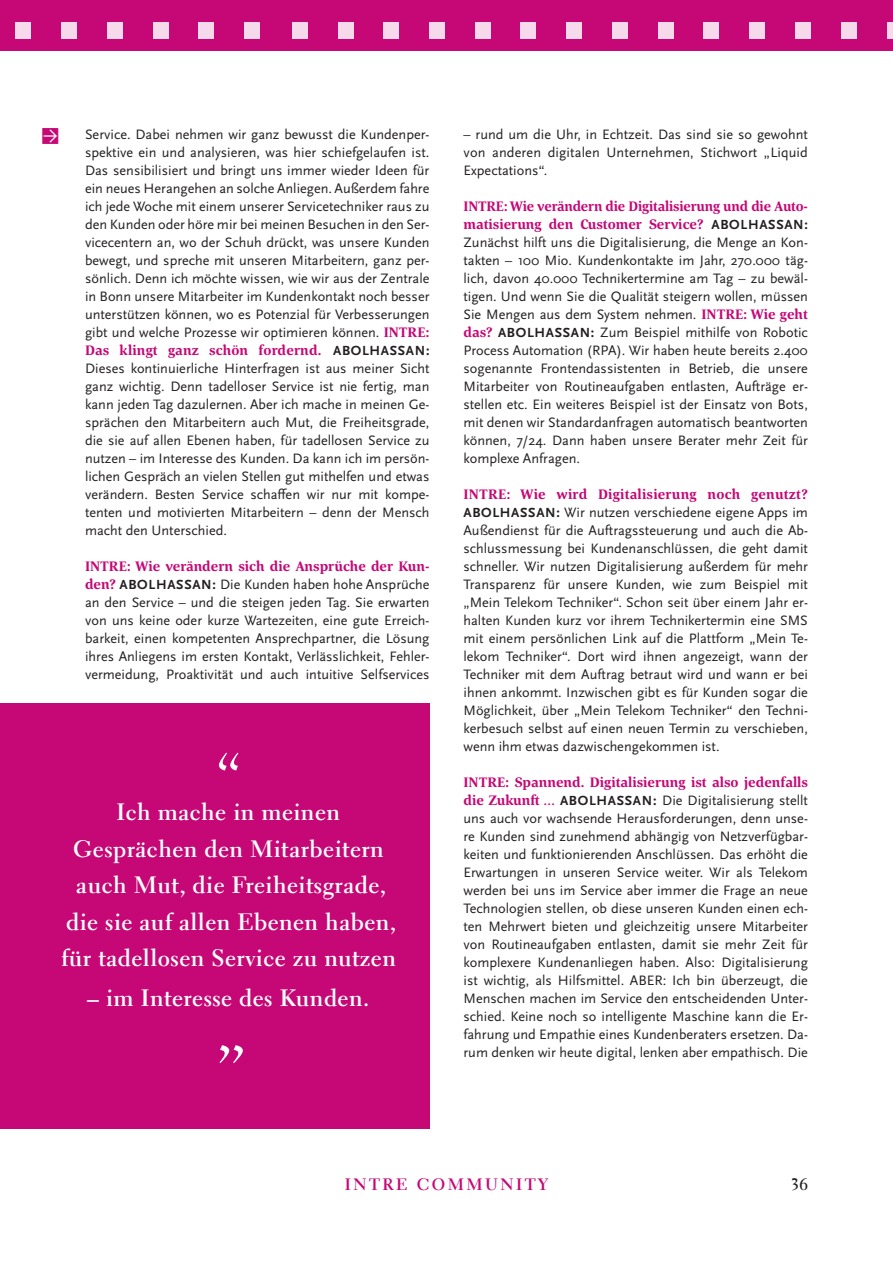
<style>
.page{position:relative;width:893px;height:1263px;background:#fff}
.page>*{position:absolute;margin:0;border:0;box-sizing:border-box;transform-origin:0 0}
.t1{font:700 23.7px/36.3px "Electra LT Std";letter-spacing:.02em;color:#fff;text-align:center}
.Story___Fließtext{font:18px "Arrow Dynamic";color:#c50876}
.photo___titel{font:700 16.5px "Electra LT Std";letter-spacing:.15em;color:#c50876}
.Pagina{font:700 16.5px "Electra LT Std";color:#231f20}
.Story___Fließtext-2{font:14.25px/18px "Scala Sans Pro";color:#231f20;text-align:justify}
.s1{font-family:"Corda";font-weight:700;color:#c50876}
.s2{font-weight:700;font-size:13.8px}
</style>
<div class="page">
<div style="left:0;top:704px;width:429px;height:425px;background:#c50876"></div>
<div style="left:0;top:0;width:893px;height:50px;background:#c50876"></div>
<div style="left:292px;top:22px;width:16px;height:16px;background:#f6d9ea"></div>
<div style="left:338px;top:22px;width:15px;height:16px;background:#f6d9ea"></div>
<div style="left:384px;top:22px;width:15px;height:16px;background:#f6d9ea"></div>
<div style="left:429px;top:22px;width:16px;height:16px;background:#f6d9ea"></div>
<div style="left:475px;top:22px;width:15px;height:16px;background:#f6d9ea"></div>
<div style="left:521px;top:22px;width:15px;height:16px;background:#f6d9ea"></div>
<div style="left:566px;top:22px;width:16px;height:16px;background:#f6d9ea"></div>
<div style="left:612px;top:22px;width:15px;height:16px;background:#f6d9ea"></div>
<div style="left:658px;top:22px;width:15px;height:16px;background:#f6d9ea"></div>
<div style="left:704px;top:22px;width:15px;height:16px;background:#f6d9ea"></div>
<div style="left:749px;top:22px;width:16px;height:16px;background:#f6d9ea"></div>
<div style="left:795px;top:22px;width:15px;height:16px;background:#f6d9ea"></div>
<div style="left:841px;top:22px;width:16px;height:16px;background:#f6d9ea"></div>
<div style="left:887px;top:22px;width:6px;height:16px;background:#f6d9ea"></div>
<div style="left:16px;top:22px;width:15px;height:16px;background:#f6d9ea"></div>
<div style="left:61px;top:22px;width:16px;height:16px;background:#f6d9ea"></div>
<div style="left:107px;top:22px;width:16px;height:16px;background:#f6d9ea"></div>
<div style="left:153px;top:22px;width:15px;height:16px;background:#f6d9ea"></div>
<div style="left:199px;top:22px;width:15px;height:16px;background:#f6d9ea"></div>
<div style="left:244px;top:22px;width:16px;height:16px;background:#f6d9ea"></div>
<svg style="left:219px;top:753px;width:19px;height:17px"></svg>
<svg style="left:219px;top:1045px;width:24px;height:18px"></svg>
<p class="Story___Fließtext" style="left:41px;top:127px;width:19px">‹</p>
<p class="Story___Fließtext-2" style="left:85px;top:125px;width:346px">Service. Dabei nehmen wir ganz bewusst die Kundenper&shy;spektive ein und analysieren, was hier schiefgelaufen ist.<br>Das sensibilisiert und bringt uns immer wieder Ideen für ein neues Herangehen an solche Anliegen. Außerdem fahre ich jede Woche mit einem unserer Servicetechniker raus zu den Kunden oder höre mir bei meinen Besuchen in den Ser&shy;vicecentern an, wo der Schuh drückt, was unsere Kunden bewegt, und spreche mit unseren Mitarbeitern, ganz per&shy;sönlich. Denn ich möchte wissen, wie wir aus der Zentrale in Bonn unsere Mitarbeiter im Kundenkontakt noch besser unterstützen können, wo es Potenzial für Verbesserungen gibt und welche Prozesse wir optimieren können. <span class="s1">INTRE:<br>Das klingt ganz schön fordernd.</span> <span class="s2">ABOLHASSAN:<br></span>Dieses kontinuierliche Hinterfragen ist aus meiner Sicht ganz wichtig. Denn tadelloser Service ist nie fertig, man kann jeden Tag dazulernen. Aber ich mache in meinen Ge&shy;sprächen den Mitarbeitern auch Mut, die Freiheitsgrade, die sie auf allen Ebenen haben, für tadellosen Service zu nutzen – im Interesse des Kunden. Da kann ich im persön&shy;lichen Gespräch an vielen Stellen gut mithelfen und etwas verändern. Besten Service schaffen wir nur mit kompe&shy;tenten und motivierten Mitarbeitern – denn der Mensch macht den Unterschied.</p>
<p class="Story___Fließtext-2" style="left:85px;top:557px;width:346px"><span class="s1">INTRE: Wie verändern sich die Ansprüche der Kun&shy;den?</span> <span class="s2">ABOLHASSAN:</span> Die Kunden haben hohe Ansprüche an den Service – und die steigen jeden Tag. Sie erwarten von uns keine oder kurze Wartezeiten, eine gute Erreich&shy;barkeit, einen kompetenten Ansprechpartner, die Lösung ihres Anliegens im ersten Kontakt, Verlässlichkeit, Fehler&shy;vermeidung, Proaktivität und auch intuitive Selfservices</p>
<p class="t1" style="left:61px;top:794px;width:336px">Ich mache in meinen<br>Gesprächen den Mitarbeitern auch Mut, die Freiheitsgrade, die sie auf allen Ebenen haben, für tadellosen Service zu nutzen</p>
<p class="t1" style="left:87px;top:979px;width:283px">– im Interesse des Kunden.</p>
<p class="Story___Fließtext-2" style="left:463px;top:125px;width:346px">– rund um die Uhr, in Echtzeit. Das sind sie so gewohnt von anderen digitalen Unternehmen, Stichwort „Liquid Expectations“.</p>
<p class="Story___Fließtext-2" style="left:463px;top:197px;width:346px"><span class="s1">INTRE: Wie verändern die Digitalisierung und die Auto&shy;matisierung den Customer Service?</span> <span class="s2">ABOLHASSAN:<br></span>Zunächst hilft uns die Digitalisierung, die Menge an Kon&shy;takten – 100 Mio. Kundenkontakte im Jahr, 270.000 täg&shy;lich, davon 40.000 Technikertermine am Tag – zu bewäl&shy;tigen. Und wenn Sie die Qualität steigern wollen, müssen Sie Mengen aus dem System nehmen. <span class="s1">INTRE: Wie geht das?</span> <span class="s2">ABOLHASSAN:</span> Zum Beispiel mithilfe von Robotic Process Automation (RPA). Wir haben heute bereits 2.400 sogenannte Frontendassistenten in Betrieb, die unsere Mitarbeiter von Routineaufgaben entlasten, Aufträge er&shy;stellen etc. Ein weiteres Beispiel ist der Einsatz von Bots, mit denen wir Standardanfragen automatisch beantworten können, 7/24. Dann haben unsere Berater mehr Zeit für komplexe Anfragen.</p>
<p class="Story___Fließtext-2" style="left:463px;top:485px;width:346px"><span class="s1">INTRE: Wie wird Digitalisierung noch genutzt?<br></span><span class="s2">ABOLHASSAN:</span> Wir nutzen verschiedene eigene Apps im Außendienst für die Auftragssteuerung und auch die Ab&shy;schlussmessung bei Kundenanschlüssen, die geht damit schneller. Wir nutzen Digitalisierung außerdem für mehr Transparenz für unsere Kunden, wie zum Beispiel mit „Mein Telekom Techniker“. Schon seit über einem Jahr er&shy;halten Kunden kurz vor ihrem Technikertermin eine SMS mit einem persönlichen Link auf die Plattform „Mein Te&shy;lekom Techniker“. Dort wird ihnen angezeigt, wann der Techniker mit dem Auftrag betraut wird und wann er bei ihnen ankommt. Inzwischen gibt es für Kunden sogar die Möglichkeit, über „Mein Telekom Techniker“ den Techni&shy;kerbesuch selbst auf einen neuen Termin zu verschieben, wenn ihm etwas dazwischengekommen ist.</p>
<p class="Story___Fließtext-2" style="left:463px;top:773px;width:346px"><span class="s1">INTRE: Spannend. Digitalisierung ist also jedenfalls die Zukunft …</span> <span class="s2">ABOLHASSAN:</span> Die Digitalisierung stellt uns auch vor wachsende Herausforderungen, denn unse&shy;re Kunden sind zunehmend abhängig von Netzverfügbar&shy;keiten und funktionierenden Anschlüssen. Das erhöht die Erwartungen in unseren Service weiter. Wir als Telekom werden bei uns im Service aber immer die Frage an neue Technologien stellen, ob diese unseren Kunden einen ech&shy;ten Mehrwert bieten und gleichzeitig unsere Mitarbeiter von Routineaufgaben entlasten, damit sie mehr Zeit für komplexere Kundenanliegen haben. Also: Digitalisierung ist wichtig, als Hilfsmittel. ABER: Ich bin überzeugt, die Menschen machen im Service den entscheidenden Unter&shy;schied. Keine noch so intelligente Maschine kann die Er&shy;fahrung und Empathie eines Kundenberaters ersetzen. Da&shy;rum denken wir heute digital, lenken aber empathisch. Die</p>
<p class="photo___titel" style="left:345px;top:1174px;width:204px">INTRE COMMUNITY</p>
<p class="Pagina" style="left:791px;top:1174px;width:19px">36</p>
</div>
